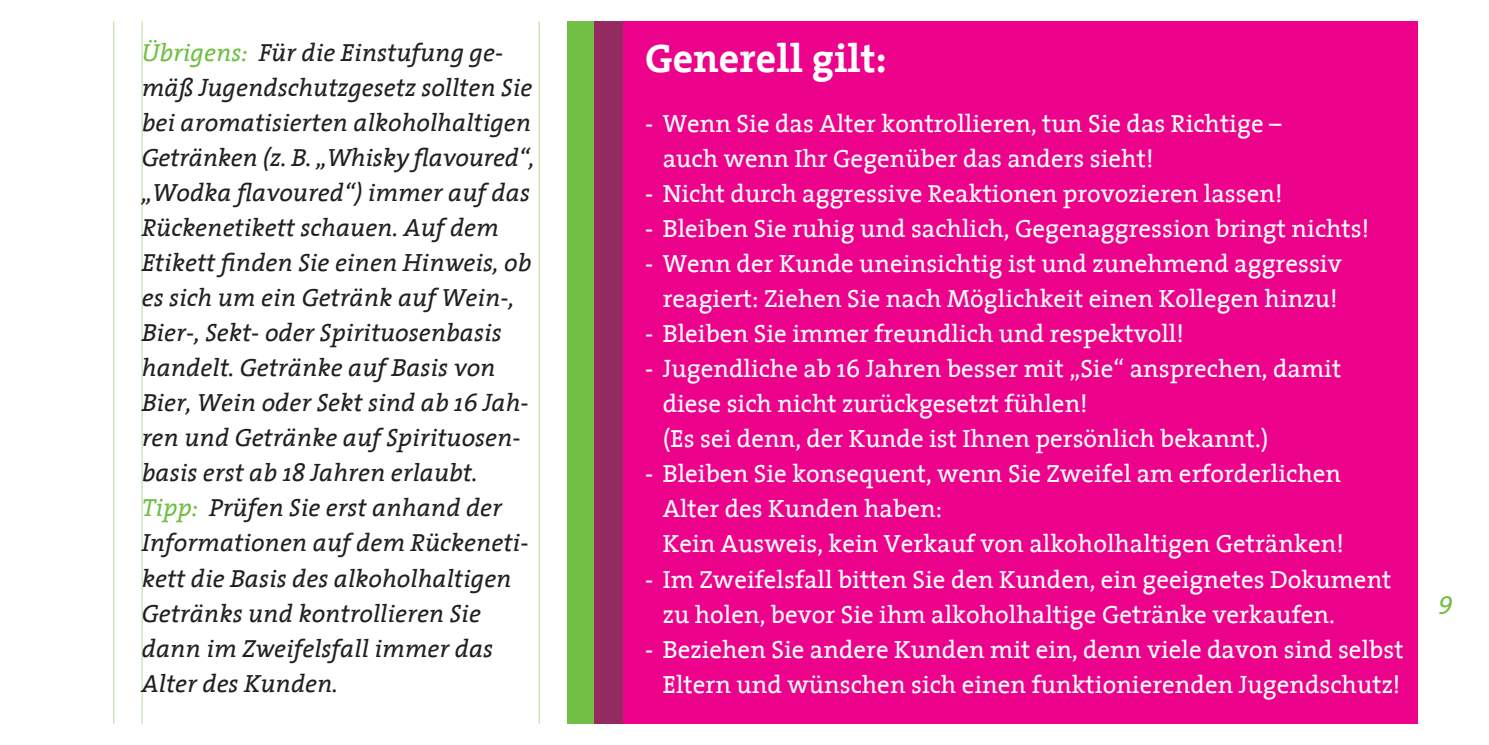
<style>
.page{position:relative;width:1489px;height:745px;background:#fff}
.page>*{position:absolute;margin:0;border:0;box-sizing:border-box;transform-origin:0 0}
.t1{font:700 40px "The Serif 7";color:#fff}
.t2{font:25px/35px "The Serif 5";color:#fff}
.t3{font:italic 25px/35px "The Serif 5";color:#231f20}
.t4{font:italic 25px "The Sans 5";color:#71bf44}
.s1{color:#71bf44}
</style>
<div class="page">
<div style="left:567px;top:21px;width:850px;height:702px;background:#ed028c"></div>
<hr style="left:142px;top:21px;width:1px;height:702px;background:#b6da9b">
<hr style="left:113px;top:21px;width:1px;height:702px;background:#b6da9b">
<div style="left:567px;top:21px;width:27px;height:702px;background:#71bf44"></div>
<div style="left:594px;top:21px;width:28px;height:702px;background:#932b60"></div>
<hr style="left:538px;top:21px;width:1px;height:702px;background:#b6da9b">
<p class="t3" style="left:142px;top:36px;width:394px"><span class="s1">Übrigens:</span> Für die Einstufung ge&shy;mäß Jugendschutzgesetz sollten Sie bei aromatisierten alkoholhaltigen Getränken (z. B. „Whisky flavoured“, „Wodka flavoured“) immer auf das Rückenetikett schauen. Auf dem Etikett finden Sie einen Hinweis, ob es sich um ein Getränk auf Wein-, Bier-, Sekt- oder Spirituosenbasis handelt. Getränke auf Basis von Bier, Wein oder Sekt sind ab 16 Jah&shy;ren und Getränke auf Spirituosen&shy;basis erst ab 18 Jahren erlaubt.<br><span class="s1">Tipp:</span> Prüfen Sie erst anhand der Informationen auf dem Rückeneti&shy;kett die Basis des alkoholhaltigen Getränks und kontrollieren Sie dann im Zweifelsfall immer das Alter des Kunden.</p>
<h1 class="t1" style="left:645px;top:42px;width:243px">Generell gilt:</h1>
<p class="t2" style="left:662px;top:107px;width:620px;text-indent:-17px">- Wenn Sie das Alter kontrollieren, tun Sie das Richtige – auch wenn Ihr Gegenüber das anders sieht!</p>
<p class="t2" style="left:645px;top:177px;width:639px">- Nicht durch aggressive Reaktionen provozieren lassen!</p>
<p class="t2" style="left:645px;top:212px;width:725px">- Bleiben Sie ruhig und sachlich, Gegenaggression bringt nichts!</p>
<p class="t2" style="left:645px;top:247px;width:698px;text-align:center">- Wenn der Kunde uneinsichtig ist und zunehmend aggressiv reagiert: Ziehen Sie nach Möglichkeit einen Kollegen hinzu!</p>
<p class="t2" style="left:645px;top:317px;width:540px">- Bleiben Sie immer freundlich und respektvoll!</p>
<p class="t2" style="left:662px;top:352px;width:680px;text-indent:-17px">- Jugendliche ab 16 Jahren besser mit „Sie“ ansprechen, damit diese sich nicht zurückgesetzt fühlen!<br>(Es sei denn, der Kunde ist Ihnen persönlich bekannt.)</p>
<p class="t2" style="left:662px;top:457px;width:682px;text-indent:-17px">- Bleiben Sie konsequent, wenn Sie Zweifel am erforderlichen<br>Alter des Kunden haben:<br>Kein Ausweis, kein Verkauf von alkoholhaltigen Getränken!</p>
<p class="t2" style="left:662px;top:562px;width:730px;text-indent:-17px">- Im Zweifelsfall bitten Sie den Kunden, ein geeignetes Dokument zu holen, bevor Sie ihm alkoholhaltige Getränke verkaufen.</p>
<p class="t2" style="left:645px;top:632px;width:759px;text-align:center">- Beziehen Sie andere Kunden mit ein, denn viele davon sind selbst<br>Eltern und wünschen sich einen funktionierenden Jugendschutz!</p>
<p class="t4" style="left:1439px;top:589px;width:16px">9</p>
</div>
